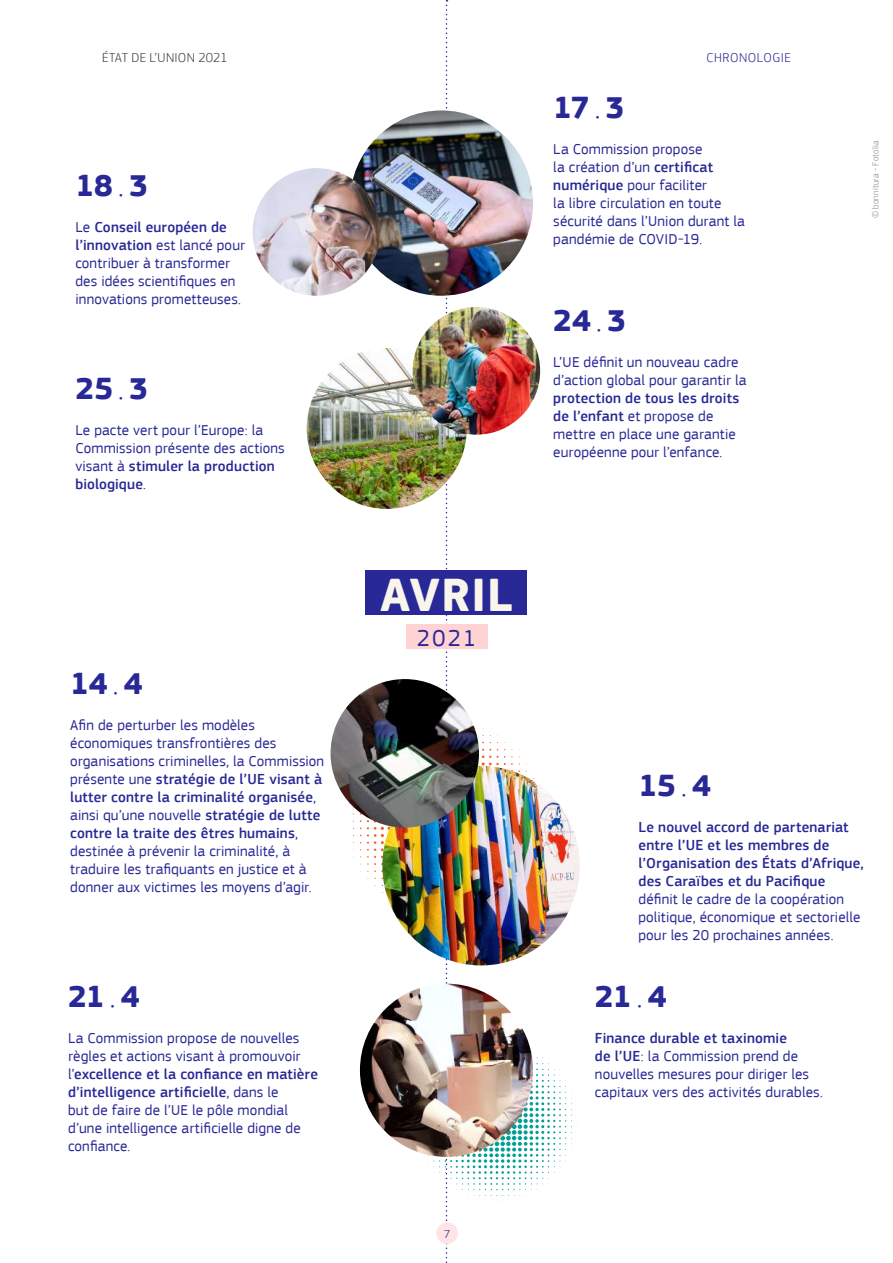
<style>
.page{position:relative;width:893px;height:1263px;background:#fff}
.page>*{position:absolute;margin:0;border:0;box-sizing:border-box;transform-origin:0 0}
.t1{font:700 48px "EC Square Sans Pro";letter-spacing:.025em;color:#f9f5ea}
.t2{font:700 31.65px "EC Square Sans Pro";letter-spacing:-.005em;color:#282896}
.t3{font:24px "EC Square Sans Pro";color:#282896}
.t4{font:15px/18px "EC Square Sans Pro";letter-spacing:.01em;color:#282896}
.t5{font:500 15px/18px "EC Square Sans Pro";letter-spacing:.01em;color:#282896}
.t6{font:300 13.5px "EC Square Sans Pro";letter-spacing:.015em;color:#3c3c3b}
.t7{font:300 13.5px "EC Square Sans Pro";letter-spacing:.04em;color:#282896}
.t8{font:300 12.15px "EC Square Sans Pro";color:#282896}
.t9{font:300 9px "EC Square Sans Pro";letter-spacing:.025em;color:#878787}
.s1{font-weight:300}
.s2{font-weight:500}
</style>
<div class="page">
<img style="left:346px;top:0;width:231px;height:1263px">
<img style="left:360px;top:984px;width:173px;height:173px;border-radius:87px">
<img style="left:331px;top:679px;width:148px;height:148px;border-radius:74px">
<img style="left:350px;top:110px;width:183px;height:186px">
<div style="left:366px;top:571px;width:161px;height:44px;background:#282896"></div>
<div style="left:405px;top:624px;width:82px;height:25px;background:#ffd3d4"></div>
<img style="left:307px;top:348px;width:160px;height:161px;border-radius:80px">
<img style="left:413px;top:307px;width:127px;height:128px;border-radius:64px">
<img style="left:253px;top:168px;width:127px;height:128px;border-radius:64px">
<div style="left:437px;top:1222px;width:21px;height:22px;background:#ffe4e5;border-radius:50%"></div>
<p class="t6" style="left:102px;top:50px;width:127px">ÉTAT DE L’UNION 2021</p>
<p class="t7" style="left:706px;top:50px;width:86px">CHRONOLOGIE</p>
<h2 class="t2" style="left:75px;top:167px;width:74px">18 <span class="s1">.</span> 3</h2>
<p class="t4" style="left:75px;top:218px;width:171px">Le <span class="s2">Conseil européen de l’innovation</span> est lancé pour contribuer à transformer des idées scientifiques en innovations prometteuses.</p>
<h2 class="t2" style="left:75px;top:370px;width:74px">25 <span class="s1">.</span> 3</h2>
<p class="t4" style="left:75px;top:421px;width:211px">Le pacte vert pour l’Europe: la<br>Commission présente des actions visant à <span class="s2">stimuler la production biologique</span>.</p>
<h2 class="t2" style="left:553px;top:89px;width:73px">17 <span class="s1">.</span> 3</h2>
<p class="t4" style="left:553px;top:140px;width:193px">La Commission propose<br>la création d’un <span class="s2">certificat numérique</span> pour faciliter<br>la libre circulation en toute sécurité dans l’Union durant la pandémie de COVID-19.</p>
<h2 class="t2" style="left:553px;top:301px;width:74px">24 <span class="s1">.</span> 3</h2>
<p class="t4" style="left:553px;top:353px;width:195px">L’UE définit un nouveau cadre d’action global pour garantir la</p>
<p class="t4" style="left:553px;top:389px;width:188px"><span class="s2">protection de tous les droits de l’enfant</span> et propose de mettre en place une garantie européenne pour l’enfance.</p>
<p class="t9" style="left:870px;top:218px;width:79px;rotate:-90deg">© bonnitura - Fotolia</p>
<h2 class="t2" style="left:70px;top:665px;width:74px">14 <span class="s1">.</span> 4</h2>
<p class="t4" style="left:70px;top:716px;width:256px">Afin de perturber les modèles économiques transfrontières des organisations criminelles, la Commission présente une <span class="s2">stratégie de l’UE visant à lutter contre la criminalité organisée</span>, ainsi qu’une nouvelle <span class="s2">stratégie de lutte contre la traite des êtres humains</span>, destinée à prévenir la criminalité, à traduire les trafiquants en justice et à donner aux victimes les moyens d’agir.</p>
<h2 class="t2" style="left:68px;top:978px;width:73px">21 <span class="s1">.</span> 4</h2>
<p class="t4" style="left:68px;top:1029px;width:251px">La Commission propose de nouvelles règles et actions visant à promouvoir l’<span class="s2">excellence et la confiance en matière d’intelligence artificielle</span>, dans le<br>but de faire de l’UE le pôle mondial d’une intelligence artificielle digne de confiance.</p>
<h1 class="t1" style="left:381px;top:566px;width:133px">AVRIL</h1>
<h3 class="t3" style="left:417px;top:624px;width:61px">2021</h3>
<p class="t8" style="left:444px;top:1227px;width:8px">7</p>
<h2 class="t2" style="left:638px;top:767px;width:74px">15 <span class="s1">.</span> 4</h2>
<p class="t5" style="left:638px;top:818px;width:227px">Le nouvel accord de partenariat entre l’UE et les membres de l’Organisation des États d’Afrique, des Caraïbes et du Pacifique</p>
<p class="t4" style="left:638px;top:890px;width:223px">définit le cadre de la coopération politique, économique et sectorielle pour les 20 prochaines années.</p>
<h2 class="t2" style="left:595px;top:978px;width:73px">21 <span class="s1">.</span> 4</h2>
<p class="t4" style="left:595px;top:1029px;width:229px"><span class="s2">Finance durable et taxinomie<br>de l’UE</span>: la Commission prend de nouvelles mesures pour diriger les capitaux vers des activités durables.</p>
</div>
